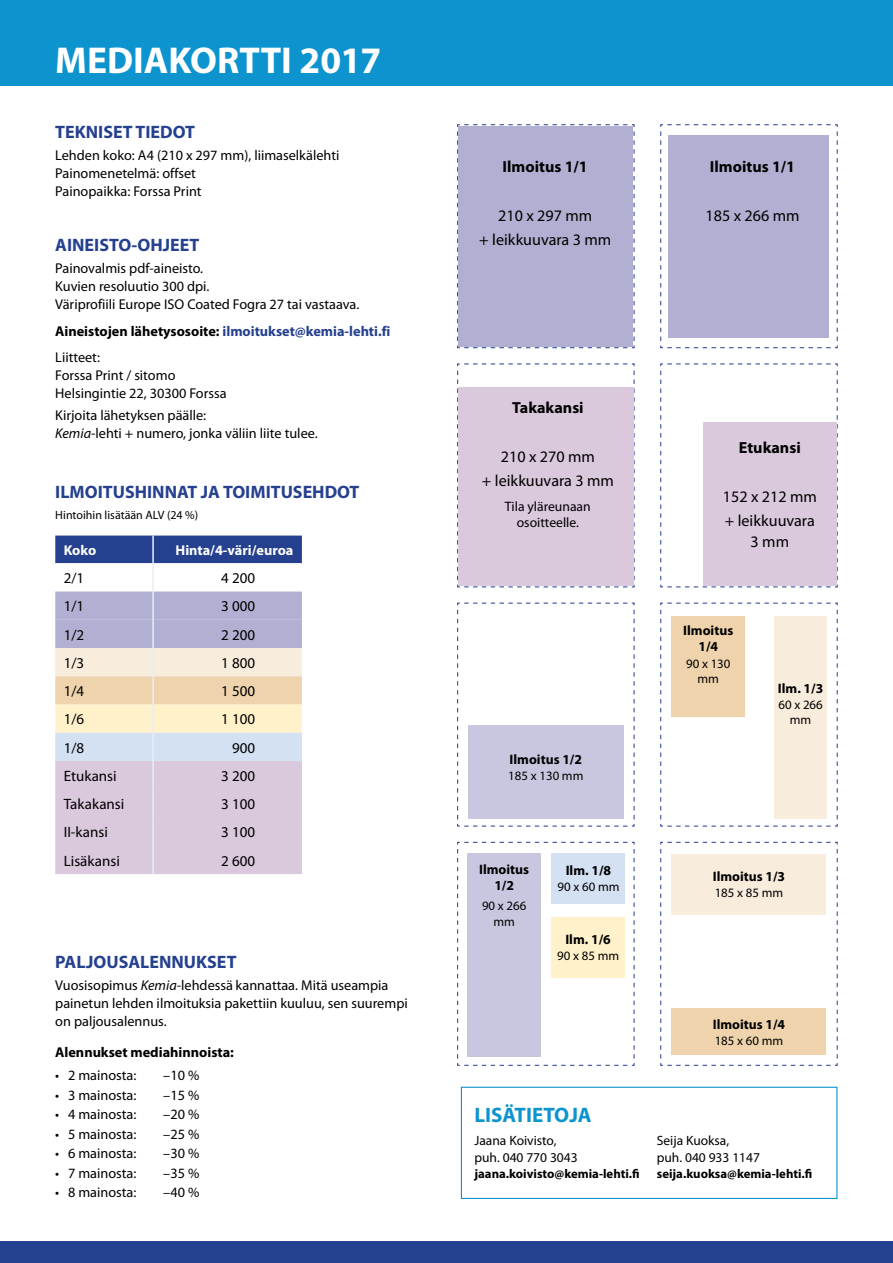
<style>
.page{position:relative;width:893px;height:1263px;background:#fff}
.page>*{position:absolute;margin:0;border:0;box-sizing:border-box;transform-origin:0 0}
.t1{font:700 37.5px "Myriad Pro";color:#fff}
.t2{font:700 21px "Myriad Pro";color:#0d94ce}
.t3{font:700 18px "Myriad Pro";color:#25408f}
.t4{font:16.05px/24.3px "Myriad Pro";color:#000;text-align:center}
.t5{font:700 16.05px "Myriad Pro";color:#000}
.t6{font:15px "Myriad Pro";color:#000}
.t7{font:14.25px/18px "Myriad Pro";color:#000}
.t8{font:700 14.25px/26.5px "Myriad Pro";color:#25408f}
.t9{font:700 14.25px "Myriad Pro";color:#000}
.t10{font:700 14.25px "Myriad Pro";color:#fff}
.t11{font:700 13.65px/16px "Myriad Pro";color:#000;text-align:center}
.t12{font:13.65px/16px "Myriad Pro";color:#000;text-align:center}
.t13{font:13.5px/16.5px "Myriad Pro";color:#000}
.t14{font:12.9px/14.4px "Myriad Pro";color:#000;text-align:center}
.t15{font:700 12.75px "Myriad Pro";color:#000}
.t16{font:12px "Myriad Pro";color:#000}
.s1{color:#000}
.s2{font-weight:400;color:#000}
.s3{font-style:italic}
</style>
<div class="page">
<svg style="left:660px;top:841px;width:178px;height:225px"></svg>
<div style="left:0;top:1241px;width:893px;height:22px;background:#25408f"></div>
<svg style="left:55px;top:535px;width:247px;height:339px;background:#cec7d3"></svg>
<hr style="left:152px;top:535px;width:2px;height:28px;background:#e7eef8">
<hr style="left:152px;top:563px;width:2px;height:28px;background:#e7eef8">
<hr style="left:152px;top:591px;width:2px;height:29px;background:#e7eef8">
<hr style="left:152px;top:620px;width:2px;height:28px;background:#e7eef8">
<hr style="left:152px;top:648px;width:2px;height:28px;background:#e7eef8">
<hr style="left:152px;top:676px;width:2px;height:28px;background:#e7eef8">
<hr style="left:152px;top:704px;width:2px;height:29px;background:#e7eef8">
<hr style="left:152px;top:733px;width:2px;height:28px;background:#e7eef8">
<hr style="left:152px;top:761px;width:2px;height:28px;background:#e7eef8">
<hr style="left:152px;top:789px;width:2px;height:29px;background:#e7eef8">
<hr style="left:152px;top:818px;width:2px;height:28px;background:#e7eef8">
<hr style="left:152px;top:846px;width:2px;height:28px;background:#e7eef8">
<div style="left:0;top:0;width:893px;height:85px;background:#0d94ce"></div>
<svg style="left:660px;top:602px;width:178px;height:225px"></svg>
<svg style="left:660px;top:124px;width:178px;height:225px"></svg>
<div style="left:669px;top:135px;width:160px;height:202px;background:#b1b0d2"></div>
<svg style="left:457px;top:363px;width:178px;height:225px"></svg>
<div style="left:458px;top:387px;width:175px;height:199px;background:#dac8dc"></div>
<svg style="left:457px;top:124px;width:178px;height:225px"></svg>
<div style="left:459px;top:126px;width:174px;height:221px;background:#b1b0d2"></div>
<svg style="left:660px;top:363px;width:178px;height:225px"></svg>
<div style="left:703px;top:422px;width:134px;height:164px;background:#dac8dc"></div>
<div style="left:774px;top:616px;width:53px;height:202px;background:#f8ecdd"></div>
<div style="left:672px;top:854px;width:154px;height:61px;background:#f8ecdd"></div>
<svg style="left:457px;top:602px;width:178px;height:225px"></svg>
<div style="left:468px;top:725px;width:155px;height:93px;background:#c8c7df"></div>
<div style="left:461px;top:1087px;width:376px;height:112px;border:1px solid #0d94ce"></div>
<div style="left:672px;top:1008px;width:154px;height:46px;background:#eed3ac"></div>
<svg style="left:457px;top:841px;width:178px;height:225px"></svg>
<div style="left:551px;top:853px;width:74px;height:51px;background:#d3e1f3"></div>
<div style="left:672px;top:616px;width:73px;height:100px;background:#eed3ac"></div>
<div style="left:468px;top:853px;width:73px;height:203px;background:#c8c7df"></div>
<div style="left:551px;top:918px;width:74px;height:60px;background:#fff1ca"></div>
<h1 class="t1" style="left:55px;top:40px;width:327px">MEDIAKORTTI 2017</h1>
<p class="t3" style="left:55px;top:122px;width:141px">TEKNISET TIEDOT</p>
<p class="t7" style="left:55px;top:146px;width:286px">Lehden koko: A4 (210 x 297 mm), liimaselkälehti<br>Painomenetelmä: offset<br>Painopaikka: Forssa Print</p>
<p class="t3" style="left:55px;top:235px;width:146px">AINEISTO-OHJEET</p>
<p class="t7" style="left:55px;top:260px;width:306px">Painovalmis pdf-aineisto.<br>Kuvien resoluutio 300 dpi.<br>Väriprofiili Europe ISO Coated Fogra 27 tai vastaava.</p>
<p class="t8" style="left:55px;top:318px;width:337px"><span class="s1">Aineistojen lähetysosoite:</span> ilmoitukset@kemia-lehti.fi<br><span class="s2">Liitteet:</span></p>
<p class="t7" style="left:55px;top:367px;width:173px">Forssa Print / sitomo<br>Helsingintie 22, 30300 Forssa</p>
<p class="t7" style="left:55px;top:407px;width:264px">Kirjoita lähetyksen päälle:<br><span class="s3">Kemia</span>-lehti + numero, jonka väliin liite tulee.</p>
<p class="t3" style="left:55px;top:482px;width:306px">ILMOITUSHINNAT JA TOIMITUSEHDOT</p>
<p class="t16" style="left:55px;top:508px;width:144px">Hintoihin lisätään ALV (24 %)</p>
<p class="t10" style="left:64px;top:542px;width:34px">Koko</p>
<p class="t10" style="left:176px;top:542px;width:119px">Hinta/4-väri/euroa</p>
<p class="t6" style="left:64px;top:570px;width:22px">2/1</p>
<p class="t6" style="left:221px;top:570px;width:35px">4 200</p>
<p class="t6" style="left:64px;top:598px;width:22px">1/1</p>
<p class="t6" style="left:221px;top:598px;width:35px">3 000</p>
<p class="t6" style="left:64px;top:626px;width:22px">1/2</p>
<p class="t6" style="left:221px;top:626px;width:35px">2 200</p>
<p class="t6" style="left:64px;top:655px;width:22px">1/3</p>
<p class="t6" style="left:221px;top:655px;width:35px">1 800</p>
<p class="t6" style="left:64px;top:683px;width:22px">1/4</p>
<p class="t6" style="left:221px;top:683px;width:35px">1 500</p>
<p class="t6" style="left:64px;top:711px;width:22px">1/6</p>
<p class="t6" style="left:221px;top:711px;width:35px">1 100</p>
<p class="t6" style="left:64px;top:739px;width:22px">1/8</p>
<p class="t6" style="left:232px;top:739px;width:25px">900</p>
<p class="t6" style="left:64px;top:768px;width:54px">Etukansi</p>
<p class="t6" style="left:221px;top:768px;width:35px">3 200</p>
<p class="t6" style="left:64px;top:796px;width:62px">Takakansi</p>
<p class="t6" style="left:221px;top:796px;width:35px">3 100</p>
<p class="t6" style="left:64px;top:824px;width:46px">II-kansi</p>
<p class="t6" style="left:221px;top:824px;width:35px">3 100</p>
<p class="t6" style="left:64px;top:852px;width:58px">Lisäkansi</p>
<p class="t6" style="left:221px;top:852px;width:35px">2 600</p>
<p class="t3" style="left:55px;top:951px;width:183px">PALJOUSALENNUKSET</p>
<p class="t7" style="left:55px;top:976px;width:354px">Vuosisopimus <span class="s3">Kemia-</span>lehdessä kannattaa. Mitä useampia painetun lehden ilmoituksia pakettiin kuuluu, sen suurempi on paljousalennus.</p>
<p class="t9" style="left:55px;top:1044px;width:180px">Alennukset mediahinnoista:</p>
<p class="t7" style="left:55px;top:1067px;width:83px">• 2 mainosta:</p>
<p class="t7" style="left:163px;top:1067px;width:38px">–10 %</p>
<p class="t7" style="left:55px;top:1086px;width:83px">• 3 mainosta:</p>
<p class="t7" style="left:163px;top:1086px;width:38px">–15 %</p>
<p class="t7" style="left:55px;top:1106px;width:83px">• 4 mainosta:</p>
<p class="t7" style="left:163px;top:1106px;width:38px">–20 %</p>
<p class="t7" style="left:55px;top:1125px;width:83px">• 5 mainosta:</p>
<p class="t7" style="left:163px;top:1125px;width:38px">–25 %</p>
<p class="t7" style="left:55px;top:1145px;width:83px">• 6 mainosta:</p>
<p class="t7" style="left:163px;top:1145px;width:38px">–30 %</p>
<p class="t7" style="left:55px;top:1164px;width:83px">• 7 mainosta:</p>
<p class="t7" style="left:163px;top:1164px;width:38px">–35 %</p>
<p class="t7" style="left:55px;top:1184px;width:83px">• 8 mainosta:</p>
<p class="t7" style="left:163px;top:1184px;width:38px">–40 %</p>
<p class="t5" style="left:503px;top:158px;width:87px">Ilmoitus 1/1</p>
<p class="t4" style="left:479px;top:204px;width:133px">210 x 297 mm<br>+ leikkuuvara 3 mm</p>
<p class="t5" style="left:710px;top:158px;width:87px">Ilmoitus 1/1</p>
<p class="t4" style="left:706px;top:204px;width:95px">185 x 266 mm</p>
<p class="t5" style="left:512px;top:399px;width:73px">Takakansi</p>
<p class="t4" style="left:482px;top:445px;width:133px">210 x 270 mm<br>+ leikkuuvara 3 mm</p>
<p class="t12" style="left:505px;top:499px;width:87px">Tila yläreunaan osoitteelle.</p>
<p class="t11" style="left:510px;top:751px;width:74px">Ilmoitus 1/2</p>
<p class="t14" style="left:508px;top:768px;width:77px">185 x 130 mm</p>
<p class="t5" style="left:739px;top:438px;width:63px">Etukansi</p>
<p class="t4" style="left:723px;top:484px;width:95px;text-align:left">152 x 212 mm + leikkuuvara</p>
<p class="t4" style="left:751px;top:530px;width:40px">3 mm</p>
<p class="t11" style="left:683px;top:622px;width:51px">Ilmoitus<br>1/4</p>
<p class="t14" style="left:686px;top:657px;width:46px">90 x 130 mm</p>
<p class="t11" style="left:778px;top:681px;width:47px">Ilm. 1/3</p>
<p class="t14" style="left:778px;top:698px;width:46px">60 x 266 mm</p>
<p class="t11" style="left:479px;top:861px;width:51px">Ilmoitus<br>1/2</p>
<p class="t14" style="left:482px;top:899px;width:46px;line-height:15.1px">90 x 266 mm</p>
<p class="t11" style="left:566px;top:862px;width:47px">Ilm. 1/8</p>
<p class="t14" style="left:557px;top:879px;width:63px">90 x 60 mm</p>
<p class="t11" style="left:565px;top:931px;width:47px">Ilm. 1/6</p>
<p class="t14" style="left:557px;top:948px;width:63px">90 x 85 mm</p>
<p class="t11" style="left:713px;top:868px;width:74px">Ilmoitus 1/3</p>
<p class="t14" style="left:715px;top:886px;width:70px">185 x 85 mm</p>
<p class="t11" style="left:713px;top:1016px;width:74px">Ilmoitus 1/4</p>
<p class="t14" style="left:715px;top:1034px;width:70px">185 x 60 mm</p>
<h2 class="t2" style="left:474px;top:1103px;width:119px">LISÄTIETOJA</h2>
<p class="t13" style="left:474px;top:1133px;width:105px">Jaana Koivisto, puh. 040 770 3043</p>
<p class="t15" style="left:474px;top:1167px;width:167px">jaana.koivisto@kemia-lehti.fi</p>
<p class="t13" style="left:657px;top:1133px;width:105px">Seija Kuoksa,<br>puh. 040 933 1147</p>
<p class="t15" style="left:657px;top:1167px;width:157px">seija.kuoksa@kemia-lehti.fi</p>
</div>
